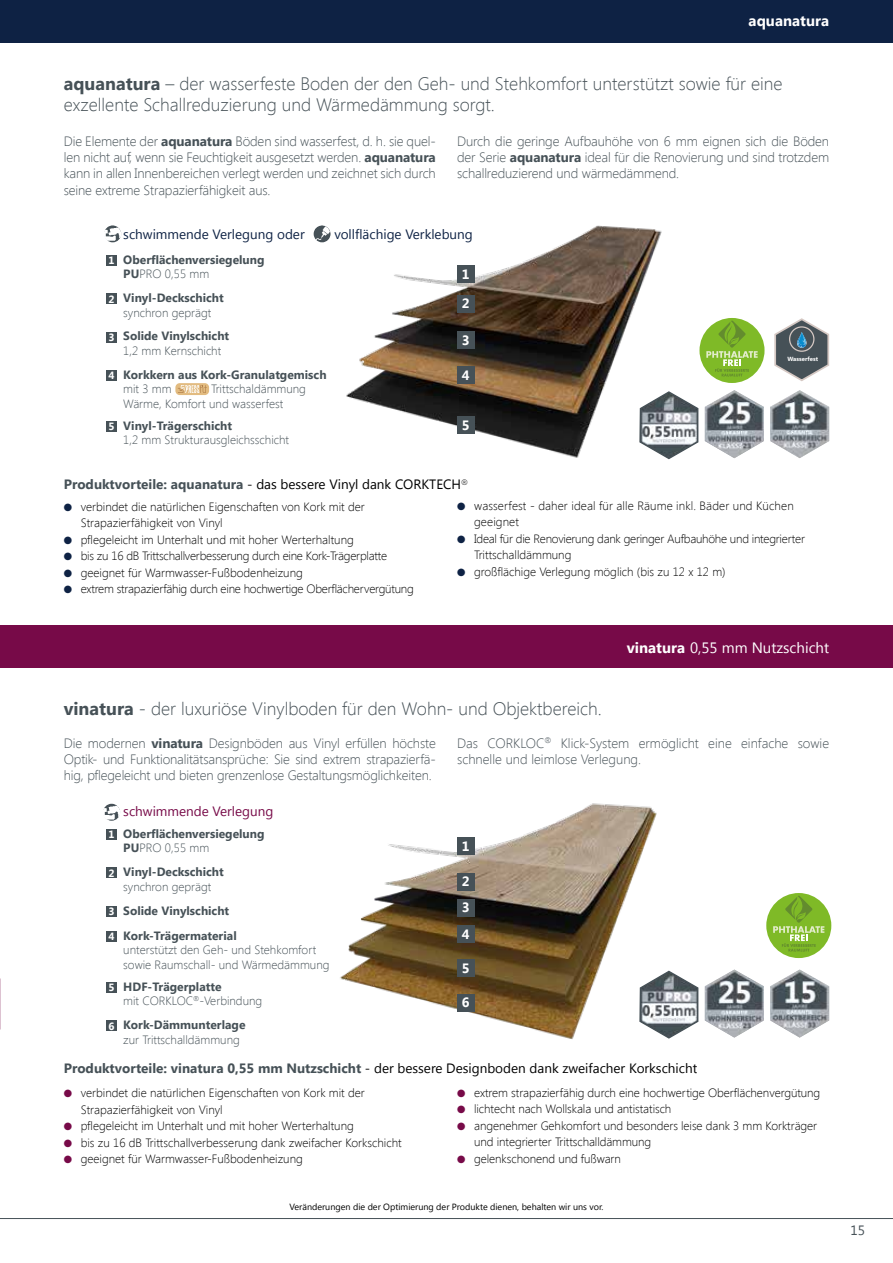
<style>
.page{position:relative;width:893px;height:1263px;background:#fff}
.page>*{position:absolute;margin:0;border:0;box-sizing:border-box;transform-origin:0 0}
.t1{font:300 18px/21.6px "Segoe UI";color:#465157}
.t2{font:15px "Segoe UI";color:#fff}
.t3{font:700 15px "Segoe UI";color:#fff}
.t4{font:300 13.5px/16.2px "Segoe UI";letter-spacing:-.01em;color:#465157;text-align:justify}
.t5{font:13.5px "Segoe UI";color:#000}
.t6{font:13.5px "Segoe UI";color:#0e2244}
.t7{font:13.5px "Segoe UI";color:#770a48}
.t8{font:700 13.5px/26.4px "Segoe UI";color:#fff;text-align:justify}
.t9{font:13.5px "Segoe UI";color:#465157}
.t10{font:300 12px/16.5px "Segoe UI";color:#000}
.t11{font:300 12px/14.4px "Segoe UI";color:#465157}
.t12{font:700 12px/14.4px "Segoe UI";color:#465157}
.t13{font:300 12px/16.5px "Segoe UI";letter-spacing:-.02em;color:#000}
.t14{font:9px "Segoe UI";color:#000}
.t15{font:700 6px "Segoe UI";color:#fff}
.s1{font-weight:700}
.s2{font-size:10.5px;color:#fff}
.s3{font-weight:300}
.s4{font-weight:700;font-size:10.5px;color:#fff}
.s5{font-weight:700;color:#465157}
.s6{color:#0e2244}
.s7{color:#770a48}
</style>
<div class="page">
<img style="left:0;top:0;width:1px;height:1157px">
<div style="left:0;top:0;width:893px;height:43px;background:#0e2244"></div>
<div style="left:0;top:625px;width:893px;height:43px;background:#770a48"></div>
<img style="left:340px;top:803px;width:317px;height:236px">
<img style="left:313px;top:225px;width:349px;height:233px">
<div style="left:457px;top:838px;width:17px;height:17px;background:#465157"></div>
<div style="left:457px;top:873px;width:17px;height:17px;background:#465157"></div>
<div style="left:457px;top:899px;width:17px;height:17px;background:#465157"></div>
<div style="left:457px;top:926px;width:17px;height:17px;background:#465157"></div>
<div style="left:457px;top:960px;width:17px;height:17px;background:#465157"></div>
<div style="left:106px;top:829px;width:11px;height:11px;background:#465157"></div>
<div style="left:106px;top:867px;width:11px;height:11px;background:#465157"></div>
<div style="left:106px;top:906px;width:11px;height:10px;background:#465157"></div>
<div style="left:106px;top:1020px;width:11px;height:11px;background:#465157"></div>
<div style="left:106px;top:982px;width:11px;height:11px;background:#465157"></div>
<div style="left:106px;top:931px;width:11px;height:11px;background:#465157"></div>
<div style="left:106px;top:255px;width:11px;height:11px;background:#465157"></div>
<div style="left:106px;top:293px;width:11px;height:11px;background:#465157"></div>
<div style="left:106px;top:332px;width:11px;height:10px;background:#465157"></div>
<div style="left:106px;top:421px;width:11px;height:11px;background:#465157"></div>
<div style="left:106px;top:370px;width:11px;height:11px;background:#465157"></div>
<svg style="left:774px;top:318px;width:55px;height:63px"></svg>
<div style="left:699px;top:318px;width:65px;height:65px;background:#7fba27;border-radius:50%"></div>
<svg style="left:706px;top:320px;width:52px;height:56px"></svg>
<div style="left:766px;top:893px;width:65px;height:65px;background:#7fba27;border-radius:50%"></div>
<svg style="left:773px;top:895px;width:51px;height:56px"></svg>
<div style="left:457px;top:994px;width:17px;height:17px;background:#465157"></div>
<div style="left:457px;top:266px;width:17px;height:17px;background:#465157"></div>
<div style="left:457px;top:296px;width:17px;height:17px;background:#465157"></div>
<div style="left:457px;top:332px;width:17px;height:17px;background:#465157"></div>
<div style="left:457px;top:367px;width:17px;height:17px;background:#465157"></div>
<div style="left:457px;top:417px;width:17px;height:17px;background:#465157"></div>
<img style="left:314px;top:225px;width:17px;height:17px;border-radius:9px">
<img style="left:103px;top:804px;width:17px;height:17px;border-radius:9px">
<img style="left:104px;top:225px;width:17px;height:17px;border-radius:9px">
<hr style="left:0;top:1218px;width:893px;height:1px;background:#465157">
<div style="left:175px;top:383px;width:34px;height:12px;background:#e2bb80;border-radius:4px"></div>
<svg style="left:178px;top:385px;width:29px;height:8px"></svg>
<svg style="left:638px;top:390px;width:61px;height:70px"></svg>
<img style="left:770px;top:390px;width:59px;height:68px">
<img style="left:705px;top:390px;width:59px;height:68px">
<svg style="left:638px;top:970px;width:61px;height:69px"></svg>
<img style="left:770px;top:969px;width:59px;height:68px">
<img style="left:705px;top:969px;width:59px;height:68px">
<p class="t3" style="left:749px;top:10px;width:82px">aquanatura</p>
<h1 class="t1" style="left:64px;top:72px;width:720px"><span class="s1">aquanatura</span> – der wasserfeste Boden der den Geh- und Stehkomfort unterstützt sowie für eine exzellente Schallreduzierung und Wärmedämmung sorgt.</h1>
<p class="t4" style="left:64px;top:133px;width:374px">Die Elemente der <span class="s1">aquanatura</span> Böden sind wasserfest, d. h. sie quel&shy;len nicht auf, wenn sie Feuchtigkeit ausgesetzt werden. <span class="s1">aquanatura </span>kann in allen Innenbereichen verlegt werden und zeichnet sich durch seine extreme Strapazierfähigkeit aus.</p>
<p class="t4" style="left:457px;top:133px;width:374px">Durch die geringe Aufbauhöhe von 6 mm eignen sich die Böden der Serie <span class="s1">aquanatura</span> ideal für die Renovierung und sind trotzdem schallreduzierend und wärmedämmend.</p>
<p class="t6" style="left:123px;top:225px;width:183px">schwimmende Verlegung oder</p>
<p class="t6" style="left:334px;top:225px;width:140px">vollflächige Verklebung</p>
<p class="t12" style="left:123px;top:252px;width:143px;text-indent:-15px"><span class="s2">1</span> Oberflächenversiegelung<br>PU<span class="s3">PRO 0,55 mm</span></p>
<p class="t12" style="left:109px;top:290px;width:117px;text-align:center"><span class="s2">2</span> Vinyl-Deckschicht <span class="s3">synchron geprägt</span></p>
<p class="t12" style="left:109px;top:328px;width:122px;text-align:center"><span class="s2">3</span> Solide Vinylschicht<br><span class="s3">1,2 mm Kernschicht</span></p>
<p class="t12" style="left:123px;top:367px;width:205px;text-indent:-15px"><span class="s2">4</span> Korkkern aus Kork-Granulatgemisch <span class="s3">mit 3 mm</span></p>
<p class="t11" style="left:123px;top:381px;width:184px;text-indent:88px">Trittschaldämmung<br>Wärme, Komfort und wasserfest</p>
<p class="t11" style="left:123px;top:418px;width:167px;text-indent:-15px"><span class="s4">5</span> <span class="s1">Vinyl-Trägerschicht<br></span>1,2 mm Strukturausgleichsschicht</p>
<p class="t8" style="left:462px;top:260px;width:9px">1</p>
<p class="t8" style="left:462px;top:290px;width:9px">2</p>
<p class="t8" style="left:462px;top:326px;width:9px">3</p>
<p class="t8" style="left:462px;top:361px;width:9px">4</p>
<p class="t8" style="left:462px;top:411px;width:9px">5</p>
<p class="t15" style="left:787px;top:354px;width:32px">Wasserfest</p>
<p class="t5" style="left:64px;top:475px;width:406px"><span class="s5">Produktvorteile: aquanatura</span> - das bessere Vinyl dank CORKTECH<sup>®</sup></p>
<p class="t10" style="left:81px;top:498px;width:286px;text-indent:-17px"><span class="s6">●</span> verbindet die natürlichen Eigenschaften von Kork mit der<br>Strapazierfähigkeit von Vinyl</p>
<p class="t10" style="left:64px;top:531px;width:292px"><span class="s6">●</span> pflegeleicht im Unterhalt und mit hoher Werterhaltung</p>
<p class="t13" style="left:64px;top:547px;width:325px"><span class="s6">●</span> bis zu 16 dB Trittschallverbesserung durch eine Kork-Trägerplatte</p>
<p class="t10" style="left:64px;top:564px;width:241px"><span class="s6">●</span> geeignet für Warmwasser-Fußbodenheizung</p>
<p class="t13" style="left:64px;top:580px;width:351px"><span class="s6">●</span> extrem strapazierfähig durch eine hochwertige Oberflächervergütung</p>
<p class="t10" style="left:474px;top:497px;width:321px;text-indent:-17px"><span class="s6">●</span> wasserfest - daher ideal für alle Räume inkl. Bäder und Küchen geeignet</p>
<p class="t13" style="left:474px;top:530px;width:332px;text-indent:-17px"><span class="s6">●</span> Ideal für die Renovierung dank geringer Aufbauhöhe und integrierter<br>Trittschalldämmung</p>
<p class="t10" style="left:457px;top:563px;width:270px"><span class="s6">●</span> großflächige Verlegung möglich (bis zu 12 x 12 m)</p>
<h1 class="t1" style="left:64px;top:697px;width:539px"><span class="s1">vinatura</span> - der luxuriöse Vinylboden für den Wohn- und Objektbereich.</h1>
<p class="t2" style="left:627px;top:637px;width:204px"><span class="s1">vinatura</span> 0,55 mm Nutzschicht</p>
<p class="t4" style="left:64px;top:734px;width:374px">Die modernen <span class="s1">vinatura</span> Designböden aus Vinyl erfüllen höchste Optik- und Funktionalitätsansprüche: Sie sind extrem strapazierfä&shy;hig, pflegeleicht und bieten grenzenlose Gestaltungsmöglichkeiten.</p>
<p class="t4" style="left:457px;top:734px;width:374px">Das CORKLOC<sup>®</sup> Klick-System ermöglicht eine einfache sowie schnelle und leimlose Verlegung.</p>
<p class="t7" style="left:123px;top:801px;width:152px">schwimmende Verlegung</p>
<p class="t12" style="left:123px;top:826px;width:143px;text-indent:-15px"><span class="s2">1</span> Oberflächenversiegelung<br>PU<span class="s3">PRO 0,55 mm</span></p>
<p class="t12" style="left:109px;top:864px;width:117px;text-align:center"><span class="s2">2</span> Vinyl-Deckschicht <span class="s3">synchron geprägt</span></p>
<p class="t12" style="left:109px;top:902px;width:122px"><span class="s2">3</span> Solide Vinylschicht</p>
<p class="t11" style="left:123px;top:928px;width:208px;text-indent:-15px"><span class="s4">4</span> <span class="s1">Kork-Trägermaterial<br></span>unterstützt den Geh- und Stehkomfort sowie Raumschall- und Wärmedämmung</p>
<p class="t11" style="left:123px;top:979px;width:140px;text-indent:-15px"><span class="s4">5</span> <span class="s1">HDF-Trägerplatte<br></span>mit CORKLOC<sup>®</sup>-Verbindung</p>
<p class="t11" style="left:123px;top:1017px;width:124px;text-indent:-15px"><span class="s4">6</span> <span class="s1">Kork-Dämmunterlage </span>zur Trittschalldämmung</p>
<p class="t8" style="left:462px;top:832px;width:9px">1</p>
<p class="t8" style="left:462px;top:867px;width:9px">2<br>3<br>4</p>
<p class="t8" style="left:462px;top:954px;width:9px">5</p>
<p class="t8" style="left:462px;top:988px;width:9px">6</p>
<p class="t5" style="left:64px;top:1059px;width:635px"><span class="s5">Produktvorteile: vinatura 0,55 mm Nutzschicht</span> - der bessere Designboden dank zweifacher Korkschicht</p>
<p class="t10" style="left:81px;top:1084px;width:286px;text-indent:-17px"><span class="s7">●</span> verbindet die natürlichen Eigenschaften von Kork mit der<br>Strapazierfähigkeit von Vinyl</p>
<p class="t10" style="left:64px;top:1117px;width:292px"><span class="s7">●</span> pflegeleicht im Unterhalt und mit hoher Werterhaltung</p>
<p class="t10" style="left:64px;top:1134px;width:339px"><span class="s7">●</span> bis zu 16 dB Trittschallverbesserung dank zweifacher Korkschicht</p>
<p class="t10" style="left:64px;top:1150px;width:241px"><span class="s7">●</span> geeignet für Warmwasser-Fußbodenheizung</p>
<p class="t10" style="left:457px;top:1084px;width:365px"><span class="s7">●</span> extrem strapazierfähig durch eine hochwertige Oberflächenvergütung</p>
<p class="t10" style="left:457px;top:1100px;width:216px"><span class="s7">●</span> lichtecht nach Wollskala und antistatisch</p>
<p class="t10" style="left:474px;top:1117px;width:345px;text-indent:-17px"><span class="s7">●</span> angenehmer Gehkomfort und besonders leise dank 3 mm Korkträger und integrierter Trittschalldämmung</p>
<p class="t10" style="left:457px;top:1150px;width:165px"><span class="s7">●</span> gelenkschonend und fußwarn</p>
<p class="t14" style="left:290px;top:1200px;width:315px">Veränderungen die der Optimierung der Produkte dienen, behalten wir uns vor.</p>
<p class="t9" style="left:850px;top:1220px;width:16px">15</p>
</div>
